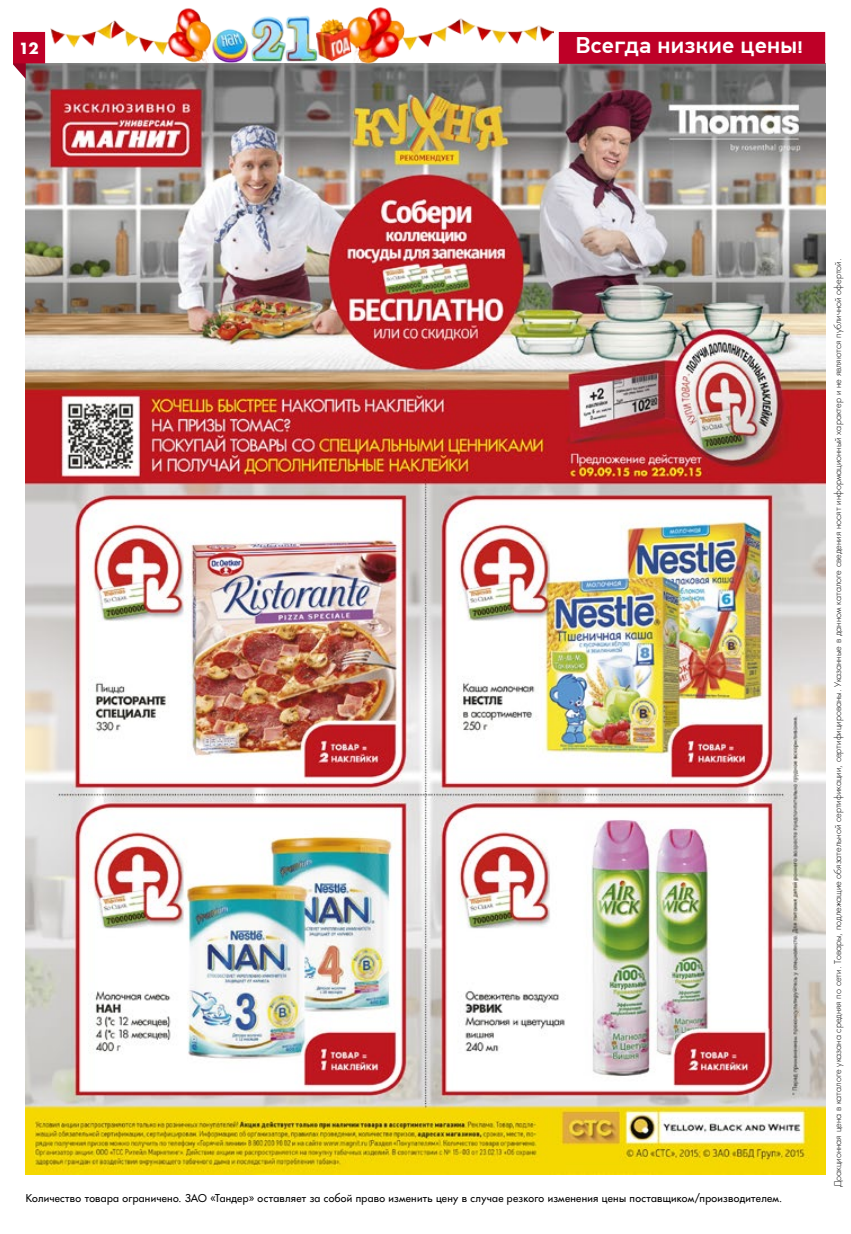
<style>
.page{position:relative;width:851px;height:1234px;background:#fff}
.page>*{position:absolute;margin:0;border:0;box-sizing:border-box;transform-origin:0 0}
.t1{font:500 22.65px "PF Din Text Pro";letter-spacing:.01em;color:#fff;scale:1.08 1}
.t2{font:700 15px "Favorit C";color:#fff}
.t3{font:10.5px "Favorit C";letter-spacing:.025em;color:#000}
.t4{font:9px "Favorit Light C";color:#000}
</style>
<div class="page">
<img style="left:26px;top:64px;width:799px;height:1109px">
<img style="left:51px;top:7px;width:502px;height:61px">
<svg style="left:13px;top:32px;width:32px;height:47px;background:#af203c"></svg>
<div style="left:558px;top:32px;width:267px;height:32px;background:#be0027"></div>
<h2 class="t2" style="left:19px;top:38px;width:22px">12</h2>
<h1 class="t1" style="left:575px;top:32px;width:212px">Всегда низкие цены!</h1>
<p class="t3" style="left:26px;top:1190px;width:758px">Количество товара ограничено. ЗАО «Тандер» оставляет за собой право изменить цену в случае резкого изменения цены поставщиком/производителем.</p>
<p class="t4" style="left:831px;top:1186px;width:929px;rotate:-90deg">Доакционная цена в каталоге указана средняя по сети. Товары, подлежащие обязательной сертификации, сертифицированы. Указанные в данном каталоге сведения носят информационный характер и не являются публичной офертой.</p>
</div>
